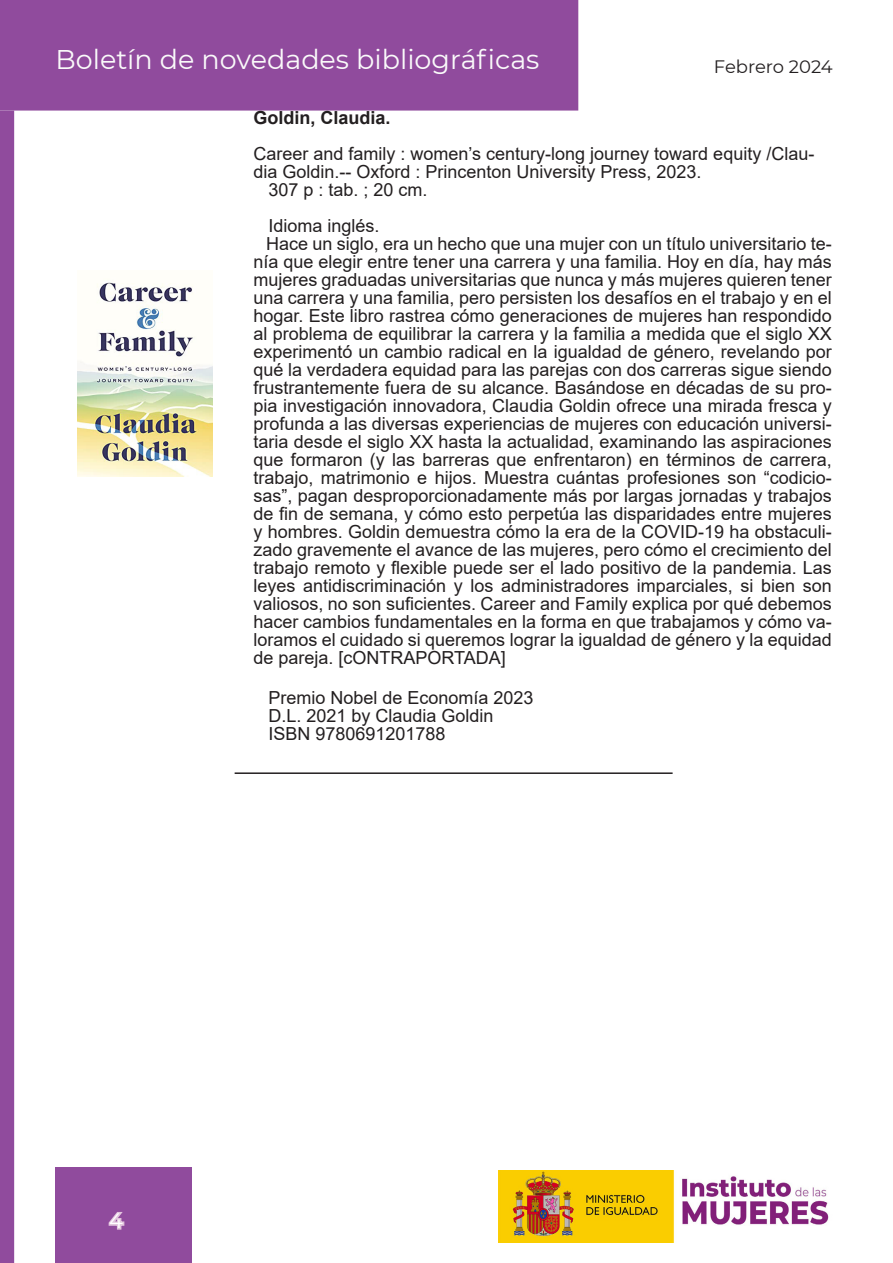
<style>
.page{position:relative;width:893px;height:1263px;background:#fff}
.page>*{position:absolute;margin:0;border:0;box-sizing:border-box;transform-origin:0 0}
.t1{font:27px "Montserrat";color:#fafafa}
.t2{font:21px "Montserrat";color:#fff}
.Cuerpo_de_texto{font:18px/18px "Arial";color:#231f20}
.Cuerpo_de_texto-2{font:700 18px "Arial";color:#231f20}
.t3{font:18px "Montserrat";letter-spacing:-.005em;color:#231f20}
</style>
<div class="page">
<img style="left:498px;top:1170px;width:331px;height:72px">
<div style="left:55px;top:1167px;width:136px;height:96px;background:#904b9d"></div>
<svg style="left:108px;top:1212px;width:17px;height:18px"></svg>
<div style="left:1px;top:1px;width:577px;height:109px;background:#904b9d"></div>
<div style="left:0;top:0;width:578px;height:111px;border:2px solid #904b9d"></div>
<hr style="left:235px;top:772px;width:438px;height:2px;background:#231f20">
<div style="left:1px;top:111px;width:12px;height:1151px;background:#904b9d"></div>
<div style="left:0;top:111px;width:14px;height:1152px;border:2px solid #904b9d"></div>
<img style="left:77px;top:282px;width:136px;height:194px">
<p class="t1" style="left:56px;top:40px;width:485px">Boletín de novedades bibliográficas</p>
<p class="t3" style="left:714px;top:55px;width:120px">Febrero 2024</p>
<p class="Cuerpo_de_texto-2" style="left:253px;top:105px;width:139px">Goldin, Claudia.</p>
<p class="Cuerpo_de_texto" style="left:253px;top:145px;width:562px">Career and family : women’s century-long journey toward equity /Clau&shy;dia Goldin.-- Oxford : Princenton University Press, 2023.</p>
<p class="Cuerpo_de_texto" style="left:268px;top:181px;width:161px">307 p : tab. ; 20 cm.</p>
<p class="Cuerpo_de_texto" style="left:268px;top:217px;width:113px">Idioma inglés.</p>
<p class="Cuerpo_de_texto" style="left:253px;top:235px;width:580px;text-align:justify;text-indent:13px">Hace un siglo, era un hecho que una mujer con un título universitario te&shy;nía que elegir entre tener una carrera y una familia. Hoy en día, hay más mujeres graduadas universitarias que nunca y más mujeres quieren tener una carrera y una familia, pero persisten los desafíos en el trabajo y en el hogar. Este libro rastrea cómo generaciones de mujeres han respondido al problema de equilibrar la carrera y la familia a medida que el siglo XX experimentó un cambio radical en la igualdad de género, revelando por qué la verdadera equidad para las parejas con dos carreras sigue siendo frustrantemente fuera de su alcance. Basándose en décadas de su pro&shy;pia investigación innovadora, Claudia Goldin ofrece una mirada fresca y profunda a las diversas experiencias de mujeres con educación universi&shy;taria desde el siglo XX hasta la actualidad, examinando las aspiraciones que formaron (y las barreras que enfrentaron) en términos de carrera, trabajo, matrimonio e hijos. Muestra cuántas profesiones son “codicio&shy;sas”, pagan desproporcionadamente más por largas jornadas y trabajos de fin de semana, y cómo esto perpetúa las disparidades entre mujeres y hombres. Goldin demuestra cómo la era de la COVID-19 ha obstaculi&shy;zado gravemente el avance de las mujeres, pero cómo el crecimiento del trabajo remoto y flexible puede ser el lado positivo de la pandemia. Las leyes antidiscriminación y los administradores imparciales, si bien son valiosos, no son suficientes. Career and Family explica por qué debemos hacer cambios fundamentales en la forma en que trabajamos y cómo va&shy;loramos el cuidado si queremos lograr la igualdad de género y la equidad de pareja. [cONTRAPORTADA]</p>
<p class="Cuerpo_de_texto" style="left:268px;top:689px;width:267px">Premio Nobel de Economía 2023</p>
<p class="Cuerpo_de_texto" style="left:268px;top:707px;width:227px">D.L. 2021 by Claudia Goldin</p>
<p class="Cuerpo_de_texto" style="left:268px;top:725px;width:179px">ISBN 9780691201788</p>
<p class="t2" style="left:109px;top:1206px;width:15px">4</p>
</div>
